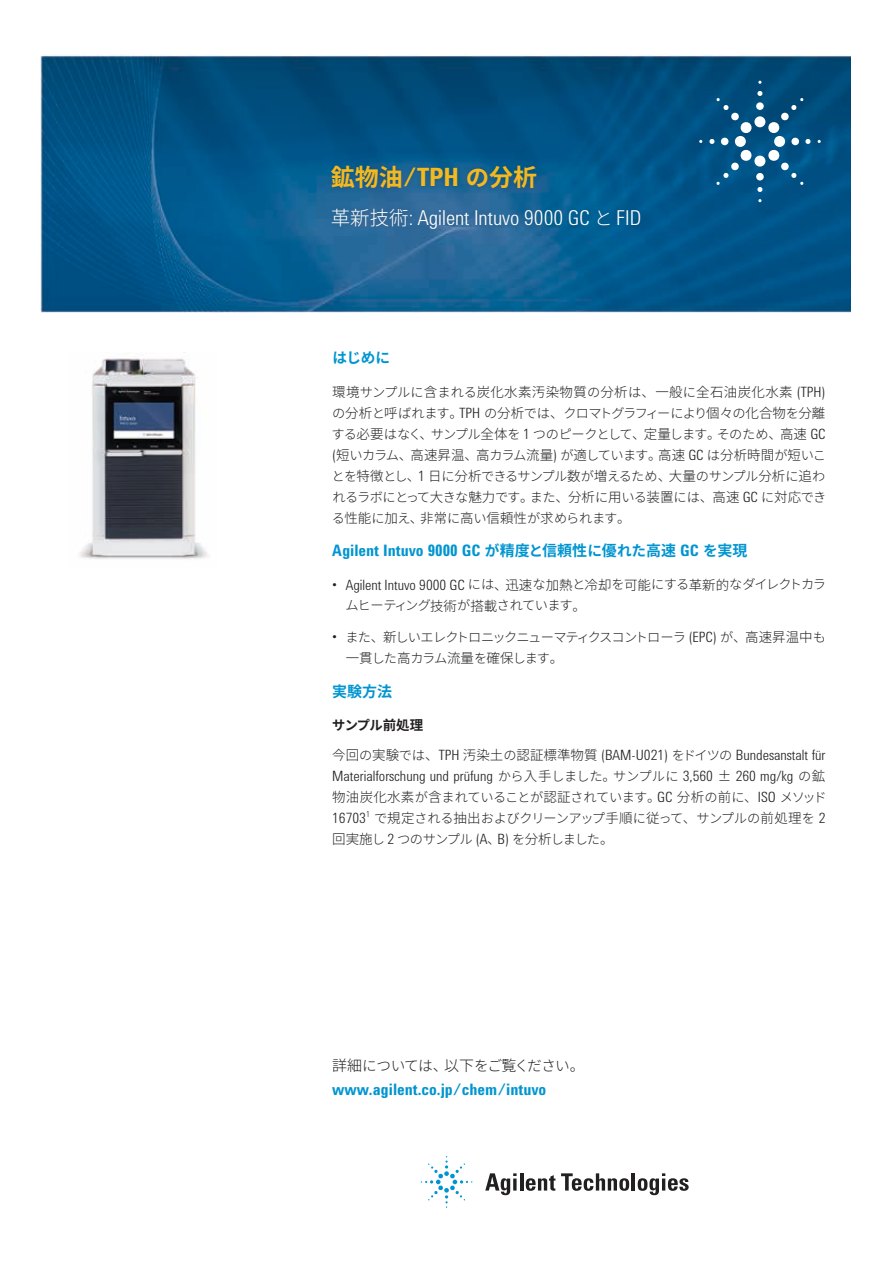
<style>
.page{position:relative;width:893px;height:1263px;background:#fff}
.page>*{position:absolute;margin:0;border:0;box-sizing:border-box;transform-origin:0 0}
.t1{font:700 24px "Noto Sans CJ Kjp";color:#f4b920}
.t2{font:300 21px "Agilent Condensed CFF";color:#fff}
.t3{font:700 16.2px "Agilent Condensed CFF";color:#0095d0}
.t4{font:700 15px "Noto Sans CJ Kjp";color:#0095d0}
.t5{font:300 14.7px "Noto Sans CJ Kjp";letter-spacing:-.055em;color:#221f20}
.t6{font:700 14.7px "Noto Sans CJ Kjp";color:#0095d0}
.t7{font:300 14.55px/21px "Agilent Condensed CFF";color:#221f20}
.t8{font:300 13.5px "Noto Sans CJ Kjp";letter-spacing:.025em;color:#221f20}
.t9{font:300 13.5px "Noto Sans CJ Kjp";color:#221f20}
.t10{font:300 13.2px/21px "Noto Sans CJ Kjp";letter-spacing:-.07em;color:#221f20}
.t11{font:300 13.2px "Noto Sans CJ Kjp";letter-spacing:-.05em;color:#221f20}
.t12{font:700 13.2px "Noto Sans CJ Kjp";color:#221f20}
.t13{font:300 8.55px "Agilent Condensed CFF";color:#221f20}
.s1{font-family:"Agilent Condensed CFF";font-size:25.95px}
.s2{font-size:23.55px}
.s3{font-family:"Noto Sans CJ Kjp";font-size:19.5px}
.s4{font-family:"Noto Sans CJ Kjp";font-size:19.05px}
.s5{font-size:13.2px}
.s6{font-family:"Agilent Condensed CFF";font-size:14.55px}
.s7{font-size:13.5px}
.s8{font-family:"Noto Sans CJ Kjp";font-size:14.7px}
.s9{font-family:"Noto Sans CJ Kjp";font-size:15px}
.s10{font-family:"Noto Sans CJ Kjp";font-size:13.2px}
.s11{font-family:"Noto Sans CJ Kjp";font-size:13.5px}
.s12{font-size:15px}
</style>
<div class="page">
<svg style="left:485px;top:1173px;width:32px;height:22px"></svg>
<hr style="left:520px;top:1173px;width:3px;height:17px;background:#221f20">
<svg style="left:526px;top:1175px;width:29px;height:16px"></svg>
<svg style="left:561px;top:1173px;width:68px;height:18px"></svg>
<hr style="left:632px;top:1173px;width:3px;height:17px;background:#221f20">
<svg style="left:638px;top:1173px;width:51px;height:22px"></svg>
<svg style="left:421px;top:1156px;width:51px;height:52px"></svg>
<img style="left:40px;top:55px;width:811px;height:257px">
<div style="left:754px;top:116px;width:11px;height:11px;background:#fff;border-radius:50%"></div>
<div style="left:754px;top:156px;width:11px;height:11px;background:#fff;border-radius:50%"></div>
<svg style="left:768px;top:98px;width:42px;height:87px;background:#226792"></svg>
<svg style="left:709px;top:91px;width:53px;height:101px;background:#236893"></svg>
<div style="left:327px;top:161px;width:318px;height:73px;background:#221f20;opacity:.25"></div>
<img style="left:79px;top:353px;width:129px;height:206px">
<h1 class="t1" style="left:331px;top:164px;width:208px">鉱物油<span class="s1">/TPH</span> <span class="s2">の</span>分析</h1>
<h2 class="t2" style="left:331px;top:202px;width:312px"><span class="s3">革新技術</span>: Agilent Intuvo 9000 GC <span class="s4">と</span> FID</h2>
<p class="t6" style="left:332px;top:350px;width:59px">はじめに</p>
<p class="t8" style="left:332px;top:384px;width:495px">環境<span class="s5">サンプルに</span>含<span class="s5">まれる</span>炭化水素汚染物質<span class="s5">の</span>分析<span class="s5">は</span>、一般<span class="s5">に</span>全石油炭化水素 <span class="s6">(TPH)</span></p>
<p class="t10" style="left:332px;top:403px;width:495px">の<span class="s7">分析</span>と<span class="s7">呼</span>ばれます<span class="s7">。</span><span class="s6">TPH</span> の<span class="s7">分析</span>では<span class="s7">、</span>クロマトグラフィーにより<span class="s7">個々</span>の<span class="s7">化合物</span>を<span class="s7">分離</span>する<span class="s7">必要</span>はなく<span class="s7">、</span>サンプル<span class="s7">全体</span>を <span class="s6">1</span> つのピークとして<span class="s7">、定量</span>します<span class="s7">。</span>そのため<span class="s7">、高速</span> <span class="s6">GC</span></p>
<p class="t9" style="left:332px;top:447px;width:495px"><span class="s6">(</span>短<span class="s5">いカラム</span>、高速昇温、高<span class="s5">カラム</span>流量<span class="s6">)</span> <span class="s5">が</span>適<span class="s5">しています</span>。高速 <span class="s6">GC</span> <span class="s5">は</span>分析時間<span class="s5">が</span>短<span class="s5">いこ</span></p>
<p class="t10" style="left:332px;top:466px;width:496px">とを<span class="s7">特徴</span>とし<span class="s7">、</span><span class="s6">1</span> <span class="s7">日</span>に<span class="s7">分析</span>できるサンプル<span class="s7">数</span>が<span class="s7">増</span>えるため<span class="s7">、大量</span>のサンプル<span class="s7">分析</span>に<span class="s7">追</span>われるラボにとって<span class="s7">大</span>きな<span class="s7">魅力</span>です<span class="s7">。</span>また<span class="s7">、分析</span>に<span class="s7">用</span>いる<span class="s7">装置</span>には<span class="s7">、高速</span> <span class="s6">GC</span> に<span class="s7">対応</span>でき</p>
<p class="t8" style="left:332px;top:510px;width:301px"><span class="s5">る</span>性能<span class="s5">に</span>加<span class="s5">え</span>、非常<span class="s5">に</span>高<span class="s5">い</span>信頼性<span class="s5">が</span>求<span class="s5">められます</span>。</p>
<p class="t3" style="left:332px;top:538px;width:417px">Agilent Intuvo 9000 GC <span class="s8">が</span><span class="s9">精度</span><span class="s8">と</span><span class="s9">信頼性</span><span class="s8">に</span><span class="s9">優</span><span class="s8">れた</span><span class="s9">高速</span> GC <span class="s8">を</span><span class="s9">実現</span></p>
<p class="t7" style="left:332px;top:573px;width:495px">• Agilent Intuvo 9000 GC <span class="s10">には</span><span class="s11">、迅速</span><span class="s10">な</span><span class="s11">加熱</span><span class="s10">と</span><span class="s11">冷却</span><span class="s10">を</span><span class="s11">可能</span><span class="s10">にする</span><span class="s11">革新的</span><span class="s10">なダイレクトカラ</span></p>
<p class="t10" style="left:345px;top:595px;width:242px">ムヒーティング<span class="s7">技術</span>が<span class="s7">搭載</span>されています<span class="s7">。</span></p>
<p class="t10" style="left:346px;top:627px;width:482px;text-indent:-14px"><span class="s6">•</span> また<span class="s7">、新</span>しいエレクトロニックニューマティクスコントローラ <span class="s6">(EPC)</span> が<span class="s7">、高速昇温中</span>も<span class="s7">一貫</span>した<span class="s7">高</span>カラム<span class="s7">流量</span>を<span class="s7">確保</span>します<span class="s7">。</span></p>
<p class="t4" style="left:332px;top:682px;width:62px">実験方法</p>
<p class="t12" style="left:332px;top:718px;width:93px">サンプル<span class="s7">前処理</span></p>
<p class="t7" style="left:332px;top:744px;width:495px"><span class="s11">今回</span><span class="s10">の</span><span class="s11">実験</span><span class="s10">では</span><span class="s11">、</span>TPH <span class="s11">汚染土</span><span class="s10">の</span><span class="s11">認証標準物質</span> (BAM-U021) <span class="s10">をドイツの</span> Bundesanstalt für<br>Materialforschung und prüfung <span class="s10">から</span><span class="s11">入手</span><span class="s10">しました</span><span class="s11">。</span><span class="s10">サンプルに</span> 3,560 <span class="s11">±</span> 260 mg/kg <span class="s10">の</span><span class="s11">鉱</span></p>
<p class="t11" style="left:332px;top:790px;width:496px"><span class="s7">物油炭化水素</span>が<span class="s7">含</span>まれていることが<span class="s7">認証</span>されています<span class="s7">。</span><span class="s6">GC</span> <span class="s7">分析</span>の<span class="s7">前</span>に<span class="s7">、</span><span class="s6">ISO</span> メソッド</p>
<p class="t7" style="left:332px;top:807px;width:35px">16703</p>
<p class="t13" style="left:366px;top:807px;width:5px">1</p>
<p class="t10" style="left:332px;top:808px;width:495px;text-indent:42px">で<span class="s7">規定</span>される<span class="s7">抽出</span>およびクリーンアップ<span class="s7">手順</span>に<span class="s7">従</span>って<span class="s7">、</span>サンプルの<span class="s7">前処理</span>を <span class="s6">2</span><span class="s7">回実施</span>し <span class="s6">2</span> つのサンプル <span class="s6">(A</span><span class="s7">、</span><span class="s6">B)</span> を<span class="s7">分析</span>しました<span class="s7">。</span></p>
<p class="t5" style="left:332px;top:1057px;width:254px"><span class="s12">詳細</span>については<span class="s12">、以下</span>をご<span class="s12">覧</span>ください<span class="s12">。</span></p>
<p class="t3" style="left:332px;top:1077px;width:216px">www.agilent.co.jp/chem/intuvo</p>
</div>
